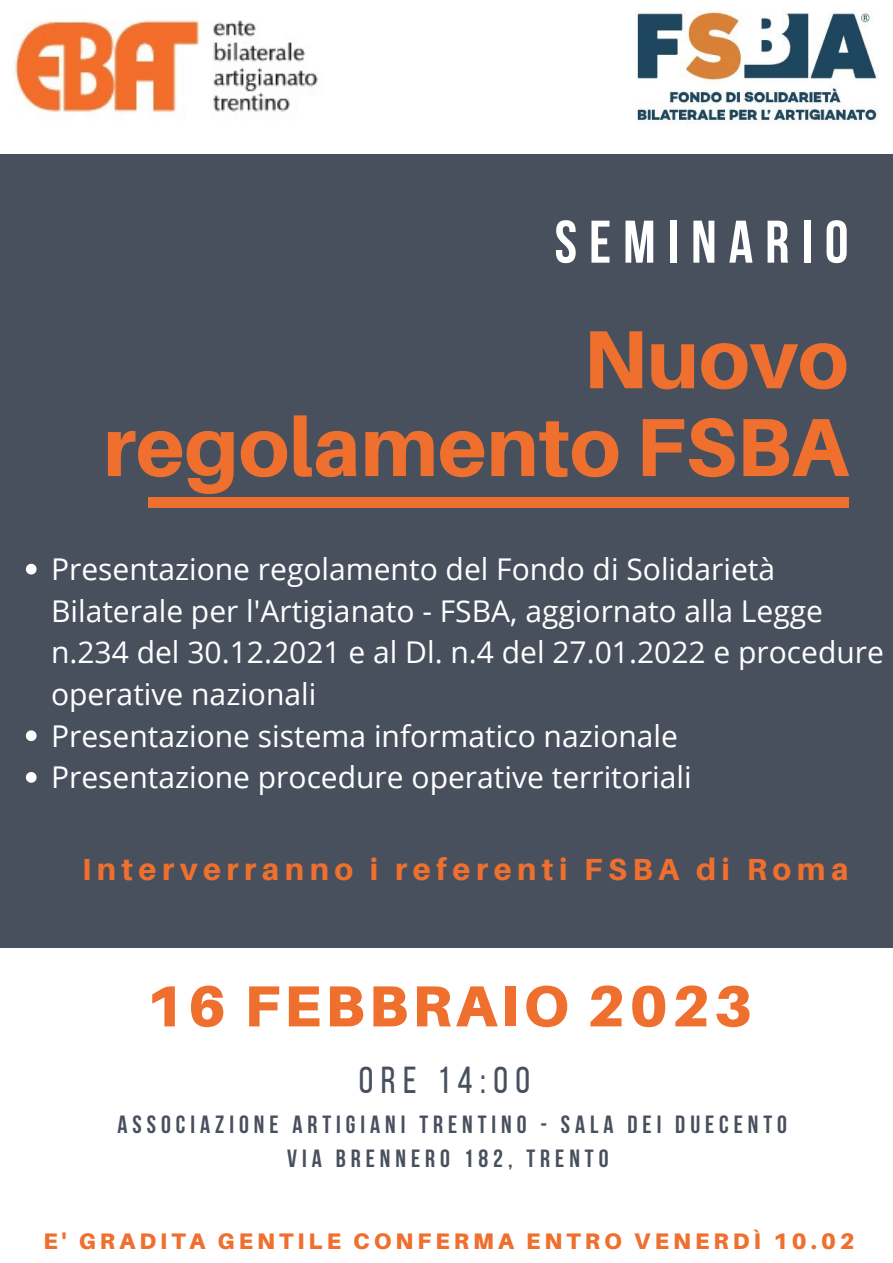
<style>
.page{position:relative;width:893px;height:1263px;background:#48505e}
.page>*{position:absolute;margin:0;border:0;box-sizing:border-box;transform-origin:0 0}
.t1{font:800 82.5px/87.8px "Aileron";color:#ef6f2e;text-align:right}
.t2{font:700 60px "Bebas Neue";letter-spacing:.2em;color:#fff}
.t3{font:900 57.9px "Aileron";letter-spacing:.07em;color:#ef6f2e}
.t4{font:37.5px "Bebas Neue";letter-spacing:.2em;color:#48505e}
.t5{font:800 30.53px "Aileron";letter-spacing:.18em;color:#ef6f2e}
.t6{font:30px/41.6px "Open Sans";color:#fff}
.t7{font:700 24.83px/34.3px "Bebas Neue";letter-spacing:.2em;color:#48505e;text-align:center}
.t8{font:900 22.5px "Aileron";letter-spacing:.18em;color:#ef6f2e}
</style>
<div class="page">
<div style="left:0;top:948px;width:893px;height:315px;background:#fff"></div>
<div style="left:0;top:0;width:893px;height:153px;background:#fff"></div>
<img style="left:636px;top:11px;width:241px;height:113px">
<div style="left:148px;top:497px;width:700px;height:10px;background:#ef6f2e"></div>
<svg style="left:26px;top:564px;width:11px;height:10px"></svg>
<svg style="left:26px;top:730px;width:11px;height:11px"></svg>
<svg style="left:26px;top:772px;width:11px;height:11px"></svg>
<img style="left:14px;top:19px;width:304px;height:97px">
<h2 class="t2" style="left:554px;top:218px;width:295px">SEMINARIO</h2>
<h1 class="t1" style="left:103px;top:314px;width:747px">Nuovo regolamento FSBA</h1>
<p class="t6" style="left:51px;top:548px;width:834px">Presentazione regolamento del Fondo di Solidarietà Bilaterale per l'Artigianato - FSBA, aggiornato alla Legge n.234 del 30.12.2021 e al Dl. n.4 del 27.01.2022 e procedure operative nazionali<br>Presentazione sistema informatico nazionale Presentazione procedure operative territoriali</p>
<p class="t5" style="left:82px;top:851px;width:768px">Interverranno i referenti FSBA di Roma</p>
<h3 class="t3" style="left:145px;top:970px;width:609px">16 FEBBRAIO 2023</h3>
<p class="t4" style="left:359px;top:1065px;width:173px">ORE 14:00</p>
<p class="t7" style="left:117px;top:1109px;width:671px">ASSOCIAZIONE ARTIGIANI TRENTINO - SALA DEI DUECENTO<br>VIA BRENNERO 182, TRENTO</p>
<p class="t8" style="left:43px;top:1227px;width:813px">E' GRADITA GENTILE CONFERMA ENTRO VENERDÌ 10.02</p>
</div>
